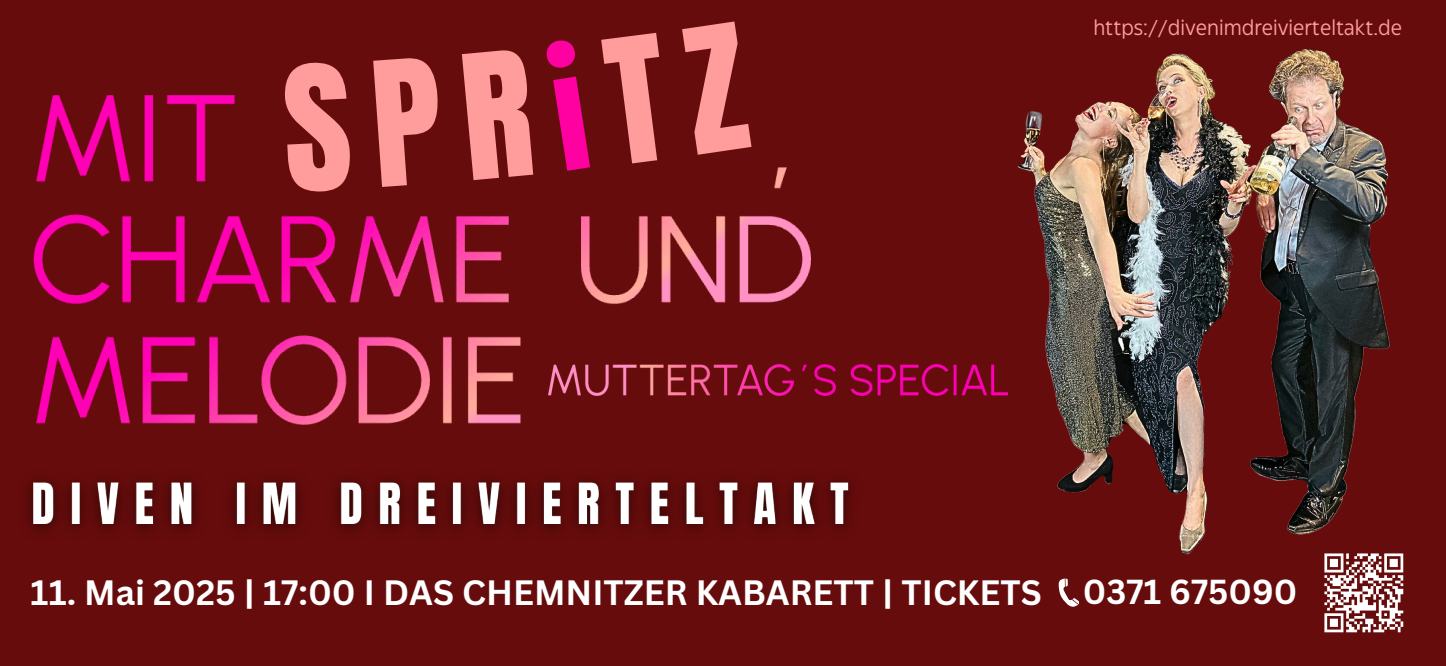
<style>
.page{position:relative;width:1446px;height:666px;background:#670c0c}
.page>*{position:absolute;margin:0;border:0;box-sizing:border-box;transform-origin:0 0}
.t1{font:700 34.25px "Canva Sans";color:#fff}
.t2{font:700 33.75px "Canva Sans";color:#fff}
.t3{font:21.25px "Eastman Grotesque";color:#ff9da1}
</style>
<div class="page">
<img style="left:34px;top:95px;width:776px;height:329px">
<svg style="left:1324px;top:592px;width:80px;height:41px"></svg>
<img style="left:548px;top:364px;width:453px;height:32px">
<img style="left:27px;top:479px;width:825px;height:52px">
<svg style="left:1059px;top:592px;width:20px;height:14px"></svg>
<img style="left:1001px;top:49px;width:403px;height:543px">
<svg style="left:283px;top:95px;width:69px;height:98px"></svg>
<svg style="left:373px;top:95px;width:70px;height:92px"></svg>
<svg style="left:462px;top:95px;width:73px;height:85px"></svg>
<svg style="left:544px;top:95px;width:49px;height:76px"></svg>
<svg style="left:601px;top:95px;width:71px;height:70px"></svg>
<svg style="left:679px;top:95px;width:74px;height:60px"></svg>
<p class="t3" style="left:1093px;top:19px;width:310px">https://divenimdreivierteltakt.de</p>
<h3 class="t1" style="left:31px;top:568px;width:1012px">11. Mai 2025 | 17:00 I DAS CHEMNITZER KABARETT | TICKETS</h3>
<p class="t2" style="left:1083px;top:568px;width:216px">0371 675090</p>
</div>
